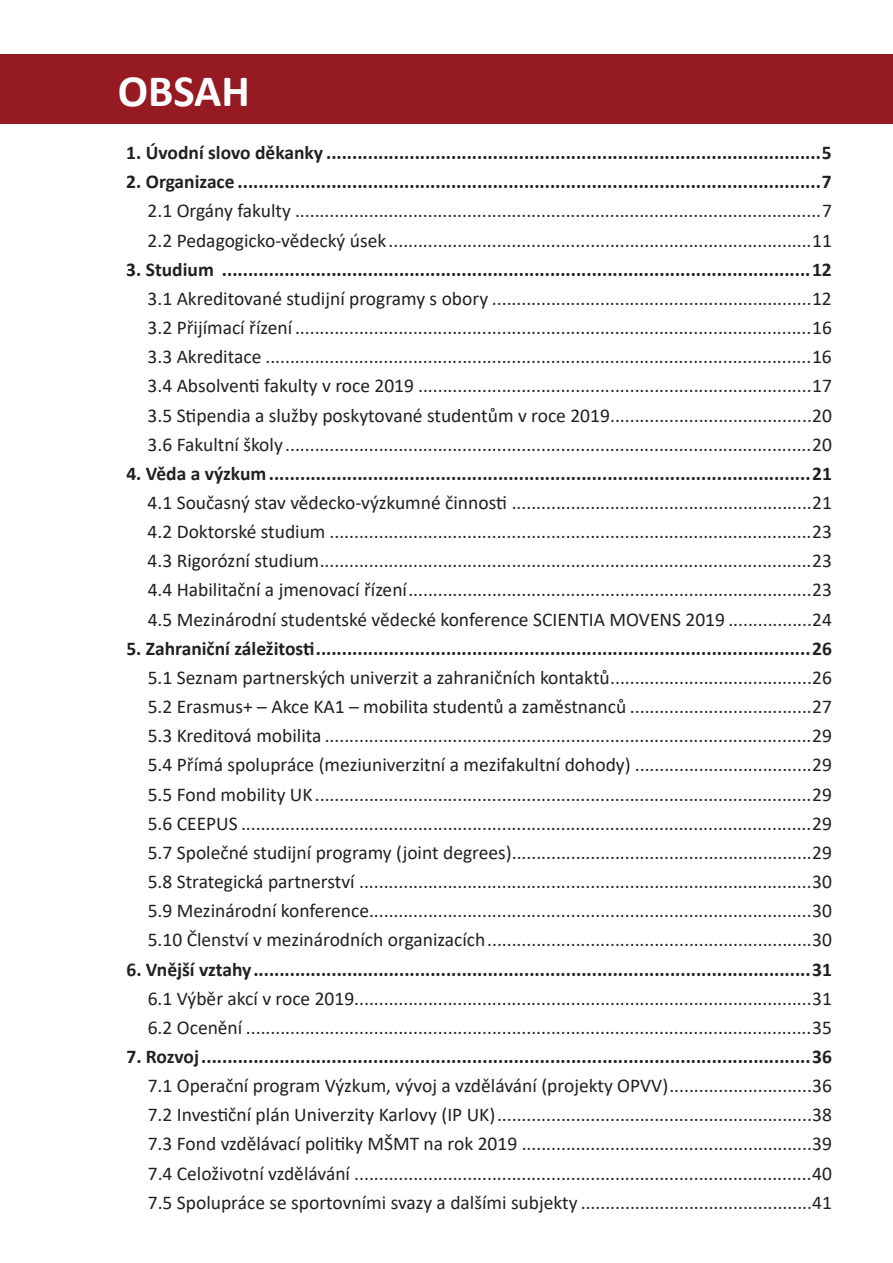
<style>
.page{position:relative;width:893px;height:1263px;background:#fff}
.page>*{position:absolute;margin:0;border:0;box-sizing:border-box;transform-origin:0 0}
.t1{font:700 45px "Calibri";color:#fff}
.t2{font:19.5px/29.1px "Calibri";color:#231f20;text-align:justify}
.t3{font:700 19.5px "Calibri";color:#231f20}
</style>
<div class="page">
<div style="left:0;top:54px;width:893px;height:69px;background:#961a22"></div>
<h1 class="t1" style="left:118px;top:59px;width:134px">OBSAH</h1>
<p class="t3" style="left:126px;top:139px;width:707px">1. Úvodní slovo děkanky ...............................................................................................5</p>
<p class="t3" style="left:126px;top:168px;width:707px">2. Organizace ................................................................................................................7</p>
<p class="t2" style="left:148px;top:196px;width:686px">2.1 Orgány fakulty ...........................................................................................................7<br>2.2 Pedagogicko-vědecký úsek ......................................................................................11</p>
<p class="t3" style="left:126px;top:255px;width:707px">3. Studium .................................................................................................................12</p>
<p class="t2" style="left:148px;top:283px;width:686px">3.1 Akreditované studijní programy s obory .................................................................12<br>3.2 Přijímací řízení .........................................................................................................16<br>3.3 Akreditace ...............................................................................................................16<br>3.4 Absolventi fakulty v roce 2019 ................................................................................17<br>3.5 Stipendia a služby poskytované studentům v roce 2019.........................................20<br>3.6 Fakultní školy ...........................................................................................................20</p>
<p class="t3" style="left:126px;top:460px;width:707px">4. Věda a výzkum........................................................................................................21</p>
<p class="t2" style="left:148px;top:487px;width:686px">4.1 Současný stav vědecko-výzkumné činnosti .............................................................21<br>4.2 Doktorské studium ..................................................................................................23<br>4.3 Rigorózní studium....................................................................................................23<br>4.4 Habilitační a jmenovací řízení..................................................................................23<br>4.5 Mezinárodní studentské vědecké konference SCIENTIA MOVENS 2019 .................24</p>
<p class="t3" style="left:126px;top:634px;width:707px">5. Zahraniční záležitosti...............................................................................................26</p>
<p class="t2" style="left:148px;top:662px;width:686px">5.1 Seznam partnerských univerzit a zahraničních kontaktů.........................................26<br>5.2 Erasmus+ – Akce KA1 – mobilita studentů a zaměstnanců .....................................27<br>5.3 Kreditová mobilita ...................................................................................................29<br>5.4 Přímá spolupráce (meziuniverzitní a mezifakultní dohody) ....................................29<br>5.5 Fond mobility UK.....................................................................................................29<br>5.6 CEEPUS ....................................................................................................................29<br>5.7 Společné studijní programy (joint degrees).............................................................29<br>5.8 Strategická partnerství ............................................................................................30<br>5.9 Mezinárodní konference..........................................................................................30<br>5.10 Členství v mezinárodních organizacích..................................................................30</p>
<p class="t3" style="left:126px;top:955px;width:707px">6. Vnější vztahy...........................................................................................................31</p>
<p class="t2" style="left:148px;top:983px;width:686px">6.1 Výběr akcí v roce 2019.............................................................................................31<br>6.2 Ocenění ...................................................................................................................35</p>
<p class="t3" style="left:126px;top:1043px;width:707px">7. Rozvoj.....................................................................................................................36</p>
<p class="t2" style="left:148px;top:1070px;width:686px">7.1 Operační program Výzkum, vývoj a vzdělávání (projekty OPVV).............................36<br>7.2 Investiční plán Univerzity Karlovy (IP UK)................................................................38<br>7.3 Fond vzdělávací politiky MŠMT na rok 2019 ...........................................................39<br>7.4 Celoživotní vzdělávání .............................................................................................40<br>7.5 Spolupráce se sportovními svazy a dalšími subjekty ...............................................41</p>
</div>
